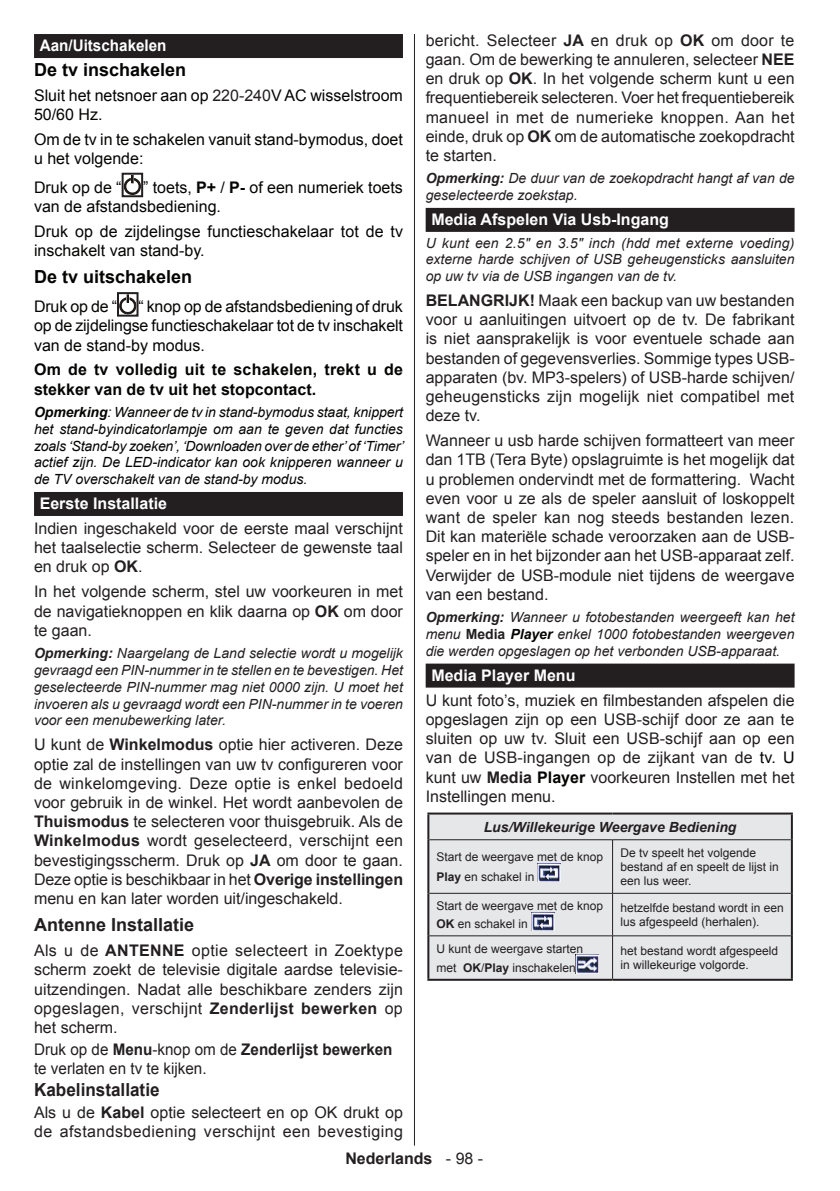
<style>
.page{position:relative;width:840px;height:1191px;background:#fff}
.page>*{position:absolute;margin:0;border:0;box-sizing:border-box;transform-origin:0 0}
.t1{font:700 18px "Arial";color:#040503}
.t2{font:700 18px "Arial";color:#231f20}
.t3{font:700 18px "Arial";color:#231f20;scale:.95 1}
.t4{font:16px/19.2px "Arial";color:#231f20;text-align:justify}
.t5{font:16px/19.2px "Arial";color:#040503}
.t6{font:16px/19.2px "Arial";letter-spacing:.025em;color:#231f20}
.t7{font:700 16px/19.2px "Arial";letter-spacing:.015em;color:#040503}
.t8{font:16px/19.2px "Arial";color:#231f20;scale:.95 1}
.t9{font:700 16px "Arial";color:#fff}
.t10{font:700 16px "Arial";color:#fff;scale:.95 1}
.t11{font:700 16px "Arial";color:#231f20}
.t12{font:italic 14px/16.8px "Arial";color:#231f20;text-align:justify}
.t13{font:italic 14px/16.8px "Arial";color:#040503;text-align:justify}
.t14{font:italic 700 14px "Arial";color:#231f20}
.t15{font:12px/14.4px "Arial";color:#231f20}
.s1{color:#231f20}
.s2{font-weight:700}
.s3{font-weight:700;color:#fff}
.s4{font-weight:700;font-style:normal}
.s5{font-weight:700;color:#040503}
.s6{color:#040503}
.s7{font-weight:400}
</style>
<div class="page">
<hr style="left:414px;top:34px;width:1px;height:1111px;background:#231f20">
<div style="left:34px;top:34px;width:369px;height:24px;background:#231f20"></div>
<div style="left:34px;top:492px;width:369px;height:24px;background:#231f20"></div>
<svg style="left:124px;top:176px;width:16px;height:18px"></svg>
<div style="left:121px;top:173px;width:22px;height:24px;border:2px solid #231f20"></div>
<svg style="left:120px;top:295px;width:15px;height:19px"></svg>
<div style="left:117px;top:292px;width:21px;height:25px;border:2px solid #231f20"></div>
<div style="left:425px;top:208px;width:369px;height:24px;background:#231f20"></div>
<div style="left:425px;top:663px;width:369px;height:24px;background:#231f20"></div>
<div style="left:429px;top:814px;width:361px;height:164px;background:#e6e7e9"></div>
<hr style="left:427px;top:812px;width:185px;height:2px;background:#231f20">
<hr style="left:427px;top:814px;width:2px;height:25px;background:#231f20">
<hr style="left:612px;top:812px;width:180px;height:2px;background:#231f20">
<hr style="left:427px;top:839px;width:2px;height:54px;background:#231f20">
<hr style="left:790px;top:839px;width:2px;height:54px;background:#231f20">
<hr style="left:427px;top:893px;width:2px;height:42px;background:#231f20">
<hr style="left:790px;top:893px;width:2px;height:42px;background:#231f20">
<hr style="left:427px;top:935px;width:2px;height:43px;background:#231f20">
<hr style="left:790px;top:935px;width:2px;height:43px;background:#231f20">
<hr style="left:427px;top:978px;width:185px;height:2px;background:#231f20">
<hr style="left:612px;top:978px;width:180px;height:2px;background:#231f20">
<hr style="left:790px;top:814px;width:2px;height:25px;background:#231f20">
<hr style="left:429px;top:839px;width:183px;height:1px;background:#231f20">
<hr style="left:612px;top:839px;width:178px;height:1px;background:#231f20">
<hr style="left:612px;top:840px;width:1px;height:53px;background:#231f20">
<hr style="left:429px;top:893px;width:183px;height:1px;background:#231f20">
<hr style="left:612px;top:893px;width:178px;height:1px;background:#231f20">
<hr style="left:612px;top:893px;width:1px;height:42px;background:#231f20">
<hr style="left:429px;top:935px;width:183px;height:1px;background:#231f20">
<hr style="left:612px;top:935px;width:178px;height:1px;background:#231f20">
<hr style="left:612px;top:936px;width:1px;height:42px;background:#231f20">
<img style="left:537px;top:863px;width:23px;height:19px">
<img style="left:531px;top:912px;width:23px;height:18px">
<img style="left:575px;top:955px;width:23px;height:18px">
<p class="t10" style="left:40px;top:35px;width:135px">Aan/Uitschakelen</p>
<p class="t1" style="left:34px;top:57px;width:154px">De tv inschakelen</p>
<p class="t5" style="left:34px;top:85px;width:370px">Sluit het netsnoer aan op <span class="s1">220-240</span>V AC wisselstroom<br>50/60 Hz.</p>
<p class="t5" style="left:34px;top:130px;width:370px">Om de tv in te schakelen vanuit stand-bymodus, doet u het volgende:</p>
<p class="t5" style="left:34px;top:178px;width:89px">Druk op de “</p>
<p class="t5" style="left:34px;top:178px;width:370px;text-indent:109px">” toets, <span class="s2">P+</span> / <span class="s2">P-</span> of een numeriek toets van de afstandsbediening.</p>
<p class="t5" style="left:34px;top:222px;width:370px">Druk op de zijdelingse functieschakelaar tot de tv inschakelt van stand-by.</p>
<p class="t1" style="left:34px;top:265px;width:160px">De tv uitschakelen</p>
<p class="t5" style="left:34px;top:297px;width:84px">Druk op de “</p>
<p class="t5" style="left:34px;top:297px;width:370px;text-align:justify;text-indent:104px">“ knop op de afstandsbediening of druk op de zijdelingse functieschakelaar tot de tv inschakelt van de stand-by modus.</p>
<p class="t7" style="left:34px;top:361px;width:370px">Om de tv volledig uit te schakelen, trekt u de stekker van de tv uit het stopcontact.</p>
<p class="t13" style="left:34px;top:404px;width:371px"><span class="s2">Opmerking</span>: Wanneer de tv in stand-bymodus staat, knippert het stand-byindicatorlampje om aan te geven dat functies zoals ‘Stand-by zoeken’, ‘Downloaden over de ether’ of ‘Timer’ actief zijn. De LED-indicator kan ook knipperen wanneer u de TV overschakelt van de stand-by modus.</p>
<p class="t4" style="left:34px;top:491px;width:370px;line-height:24.8px;text-indent:6px"><span class="s3">Eerste Installatie<br></span>Indien ingeschakeld voor de eerste maal verschijnt</p>
<p class="t4" style="left:34px;top:538px;width:370px">het taalselectie scherm. Selecteer de gewenste taal en druk op <span class="s2">OK</span>.</p>
<p class="t4" style="left:34px;top:582px;width:370px">In het volgende scherm, stel uw voorkeuren in met de navigatieknoppen en klik daarna op <span class="s2">OK</span> om door te gaan.</p>
<p class="t12" style="left:34px;top:645px;width:370px"><span class="s2">Opmerking:</span> Naargelang de Land selectie wordt u mogelijk gevraagd een PIN-nummer in te stellen en te bevestigen. Het geselecteerde PIN-nummer mag niet 0000 zijn. U moet het invoeren als u gevraagd wordt een PIN-nummer in te voeren voor een menubewerking later.</p>
<p class="t4" style="left:34px;top:735px;width:370px">U kunt de <span class="s2">Winkelmodus</span> optie hier activeren. Deze optie zal de instellingen van uw tv configureren voor de winkelomgeving. Deze optie is enkel bedoeld voor gebruik in de winkel. Het wordt aanbevolen de <span class="s2">Thuismodus</span> te selecteren voor thuisgebruik. Als de <span class="s2">Winkelmodus</span> wordt geselecteerd, verschijnt een bevestigingsscherm. Druk op <span class="s2">JA</span> om door te gaan.<br>Deze optie is beschikbaar in het <span class="s2">Overige instellingen </span>menu en kan later worden uit/ingeschakeld.</p>
<p class="t2" style="left:34px;top:913px;width:162px">Antenne Installatie</p>
<p class="t4" style="left:34px;top:941px;width:370px">Als u de <span class="s2">ANTENNE</span> optie selecteert in Zoektype scherm zoekt de televisie digitale aardse televisie&shy;uitzendingen. Nadat alle beschikbare zenders zijn opgeslagen, verschijnt <span class="s2">Zenderlijst bewerken</span> op het scherm.</p>
<p class="t8" style="left:34px;top:1040px;width:379px">Druk op de <span class="s2">Menu</span>-knop om de <span class="s2">Zenderlijst bewerken </span>te verlaten en tv te kijken.</p>
<p class="t3" style="left:34px;top:1077px;width:134px">Kabelinstallatie</p>
<p class="t6" style="left:34px;top:1102px;width:370px">Als u de <span class="s2">Kabel</span> optie selecteert en op OK drukt op de afstandsbediening verschijnt een bevestiging</p>
<p class="t4" style="left:425px;top:31px;width:370px">bericht. Selecteer <span class="s2">JA</span> en druk op <span class="s2">OK</span> om door te gaan. Om de bewerking te annuleren, selecteer <span class="s2">NEE </span>en druk op <span class="s2">OK</span>. In het volgende scherm kunt u een frequentiebereik selecteren. Voer het frequentiebereik manueel in met de numerieke knoppen. Aan het einde, druk op <span class="s2">OK</span> om de automatische zoekopdracht te starten.</p>
<p class="t12" style="left:425px;top:170px;width:370px"><span class="s2">Opmerking:</span> De duur van de zoekopdracht hangt af van de geselecteerde zoekstap.</p>
<p class="t9" style="left:431px;top:209px;width:239px">Media Afspelen Via Usb-Ingang</p>
<p class="t12" style="left:425px;top:234px;width:370px">U kunt een 2.5" en 3.5" inch (hdd met externe voeding) externe harde schijven of USB geheugensticks aansluiten op uw tv via de USB ingangen van de tv.</p>
<p class="t4" style="left:425px;top:291px;width:370px"><span class="s2">BELANGRIJK!</span> Maak een backup van uw bestanden voor u aanluitingen uitvoert op de tv. De fabrikant is niet aansprakelijk is voor eventuele schade aan bestanden of gegevensverlies. Sommige types USB&shy;apparaten (bv. MP3-spelers) of USB-harde schijven/ geheugensticks zijn mogelijk niet compatibel met deze tv.</p>
<p class="t4" style="left:425px;top:431px;width:370px">Wanneer u usb harde schijven formatteert van meer dan 1TB (Tera Byte) opslagruimte is het mogelijk dat u problemen ondervindt met de formattering. Wacht even voor u ze als de speler aansluit of loskoppelt want de speler kan nog steeds bestanden lezen.<br>Dit kan materiële schade veroorzaken aan de USB&shy;speler en in het bijzonder aan het USB-apparaat zelf.<br>Verwijder de USB-module niet tijdens de weergave van een bestand.</p>
<p class="t12" style="left:425px;top:609px;width:370px"><span class="s2">Opmerking:</span> Wanneer u fotobestanden weergeeft kan het menu <span class="s4">Media</span> <span class="s5">Player</span> enkel 1000 fotobestanden weergeven die werden opgeslagen op het verbonden USB-apparaat.</p>
<p class="t4" style="left:425px;top:663px;width:370px;line-height:24.8px;text-indent:6px"><span class="s3">Media Player Menu<br></span>U kunt foto’s, muziek en filmbestanden afspelen die</p>
<p class="t4" style="left:425px;top:710px;width:370px">opgeslagen zijn op een USB-schijf door ze aan te sluiten op uw tv. Sluit een USB-schijf aan op een van de USB-ingangen op de zijkant van de <span class="s6">tv. U </span>kunt uw <span class="s2">Media</span> <span class="s5">Player</span> voorkeuren Instellen met het Instellingen menu.</p>
<p class="t14" style="left:483px;top:817px;width:254px">Lus/Willekeurige Weergave Bediening</p>
<p class="t15" style="left:436px;top:847px;width:168px;line-height:19.2px">Start de weergave met de knop<br><span class="s2">Play</span> en schakel in</p>
<p class="t15" style="left:620px;top:845px;width:160px">De tv speelt het volgende bestand af en speelt de lijst in een lus weer.</p>
<p class="t15" style="left:436px;top:897px;width:168px;line-height:17.8px">Start de weergave met de knop<br><span class="s2">OK</span> en schakel in</p>
<p class="t15" style="left:620px;top:900px;width:165px">hetzelfde bestand wordt in een lus afgespeeld (herhalen).</p>
<p class="t15" style="left:436px;top:939px;width:148px;line-height:19.2px">U kunt de weergave starten met <span class="s2">OK</span>/<span class="s2">Play</span> inschakelen</p>
<p class="t15" style="left:620px;top:943px;width:159px">het bestand wordt afgespeeld in willekeurige volgorde.</p>
<p class="t11" style="left:345px;top:1148px;width:139px">Nederlands <span class="s7">- 98 -</span></p>
</div>
